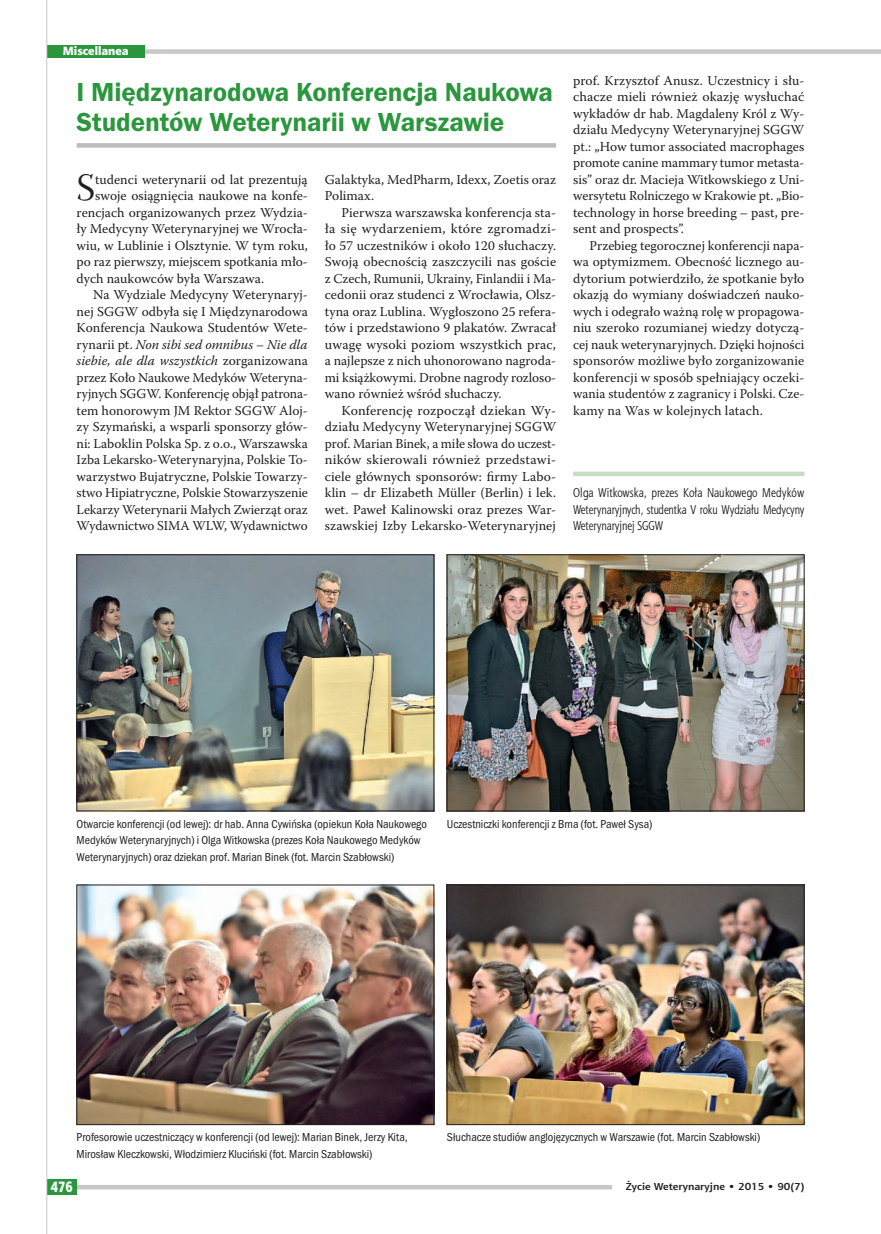
<style>
.page{position:relative;width:881px;height:1234px;background:#fff}
.page>*{position:absolute;margin:0;border:0;box-sizing:border-box;transform-origin:0 0}
.t1{font:38.55px "Warnock Pro Disp";color:#231f20}
.t2{font:600 27px/30px "Franklin Gothic Itc TEE Dm";letter-spacing:-.005em;color:#2a973d}
.t3{font:15px "Aerton Cnd EFN Black";color:#fff}
.t4{font:13.5px/16.5px "Warnock Pro";color:#231f20;text-align:justify}
.t5{font:italic 13.5px "Warnock Pro";color:#231f20}
.t6{font:12.75px/16.5px "Aerton Cnd EFN";color:#231f20;text-align:justify}
.t7{font:12px/16.5px "Franklin Got Itc TOT Boo Con";color:#231f20}
.t8{font:12px "Aerton EFN Black";color:#fff}
.t9{font:700 10.2px "Aerton EFN";color:#231f20;scale:1.11 1}
.s1{font-style:normal}
</style>
<div class="page">
<div style="left:573px;top:471px;width:231px;height:5px;background:#c6ddc2"></div>
<div style="left:77px;top:143px;width:479px;height:5px;background:#bcbdc0"></div>
<img style="left:79px;top:886px;width:353px;height:236px">
<div style="left:77px;top:884px;width:357px;height:240px;border:1px solid #231f20"></div>
<img style="left:79px;top:556px;width:353px;height:253px">
<div style="left:77px;top:554px;width:357px;height:257px;border:1px solid #231f20"></div>
<img style="left:448px;top:886px;width:354px;height:236px">
<div style="left:446px;top:884px;width:358px;height:240px;border:1px solid #231f20"></div>
<img style="left:448px;top:556px;width:354px;height:253px">
<div style="left:446px;top:554px;width:358px;height:257px;border:1px solid #231f20"></div>
<div style="left:47px;top:49px;width:833px;height:5px;background:#c7c8ca"></div>
<div style="left:47px;top:45px;width:98px;height:13px;background:#2a973d"></div>
<div style="left:47px;top:1184px;width:565px;height:5px;background:#c7c8ca"></div>
<div style="left:47px;top:1178px;width:30px;height:15px;background:#2a973d"></div>
<hr style="left:46px;top:0;width:1px;height:1233px;background:#c7c8ca">
<p class="t8" style="left:63px;top:43px;width:67px">Miscellanea</p>
<h2 class="t2" style="left:77px;top:77px;width:478px">I Międzynarodowa Konferencja Naukowa<br>Studentów Weterynarii w Warszawie</h2>
<h1 class="t1" style="left:77px;top:167px;width:20px">S</h1>
<p class="t4" style="left:95px;top:171px;width:214px">tudenci weterynarii od lat prezentują</p>
<p class="t4" style="left:95px;top:187px;width:214px">swoje osiągnięcia naukowe na konfe-</p>
<p class="t4" style="left:77px;top:204px;width:233px">rencjach organizowanych przez Wydzia-</p>
<p class="t4" style="left:77px;top:220px;width:233px">ły Medycyny Weterynaryjnej we Wrocła-</p>
<p class="t4" style="left:77px;top:237px;width:233px">wiu, w Lublinie i Olsztynie. W tym roku,</p>
<p class="t4" style="left:77px;top:253px;width:233px">po raz pierwszy, miejscem spotkania mło-</p>
<p class="t4" style="left:77px;top:270px;width:189px">dych naukowców była Warszawa.</p>
<p class="t4" style="left:93px;top:286px;width:216px">Na Wydziale Medycyny Weterynaryj-</p>
<p class="t4" style="left:77px;top:303px;width:233px">nej SGGW odbyła się I Międzynarodowa</p>
<p class="t4" style="left:77px;top:319px;width:233px">Konferencja Naukowa Studentów Wete-</p>
<p class="t5" style="left:77px;top:336px;width:232px"><span class="s1">rynarii pt.</span> Non sibi sed omnibus – Nie dla</p>
<p class="t5" style="left:77px;top:352px;width:233px">siebie, ale dla wszystkich <span class="s1">zorganizowana</span></p>
<p class="t4" style="left:77px;top:369px;width:233px">przez Koło Naukowe Medyków Weteryna-</p>
<p class="t4" style="left:77px;top:385px;width:233px">ryjnych SGGW. Konferencję objął patrona-</p>
<p class="t4" style="left:77px;top:402px;width:233px">tem honorowym JM Rektor SGGW Aloj-</p>
<p class="t4" style="left:77px;top:418px;width:233px">zy Szymański, a wsparli sponsorzy głów-</p>
<p class="t4" style="left:77px;top:435px;width:232px">ni: Laboklin Polska Sp. z o.o., Warszawska</p>
<p class="t4" style="left:77px;top:451px;width:233px">Izba Lekarsko-Weterynaryjna, Polskie To-</p>
<p class="t4" style="left:77px;top:468px;width:233px">warzystwo Bujatryczne, Polskie Towarzy-</p>
<p class="t4" style="left:77px;top:484px;width:233px">stwo Hipiatryczne, Polskie Stowarzyszenie</p>
<p class="t4" style="left:77px;top:501px;width:233px">Lekarzy Weterynarii Małych Zwierząt oraz</p>
<p class="t4" style="left:77px;top:517px;width:232px">Wydawnictwo SIMA WLW, Wydawnictwo</p>
<p class="t4" style="left:325px;top:171px;width:233px">Galaktyka, MedPharm, Idexx, Zoetis oraz<br>Polimax.</p>
<p class="t4" style="left:325px;top:204px;width:233px;text-indent:16px">Pierwsza warszawska konferencja sta&shy;ła się wydarzeniem, które zgromadzi&shy;ło 57 uczestników i około 120 słuchaczy.<br>Swoją obecnością zaszczycili nas goście z Czech, Rumunii, Ukrainy, Finlandii i Ma&shy;cedonii oraz studenci z Wrocławia, Olsz&shy;tyna oraz Lublina. Wygłoszono 25 refera&shy;tów i przedstawiono 9 plakatów. Zwracał uwagę wysoki poziom wszystkich prac, a najlepsze z nich uhonorowano nagroda&shy;mi książkowymi. Drobne nagrody rozloso&shy;wano również wśród słuchaczy.</p>
<p class="t4" style="left:325px;top:402px;width:233px;text-indent:16px">Konferencję rozpoczął dziekan Wy&shy;działu Medycyny Weterynaryjnej SGGW prof. Marian Binek, a miłe słowa do uczest&shy;ników skierowali również przedstawi&shy;ciele głównych sponsorów: firmy Labo&shy;klin – dr Elizabeth Müller (Berlin) i lek. wet. Paweł Kalinowski oraz prezes War&shy;szawskiej Izby Lekarsko-Weterynaryjnej</p>
<p class="t4" style="left:573px;top:72px;width:233px">prof. Krzysztof Anusz. Uczestnicy i słu&shy;chacze mieli również okazję wysłuchać wykładów dr hab. Magdaleny Król z Wy&shy;działu Medycyny Weterynaryjnej SGGW pt.: „How tumor associated macrophages promote canine mammary tumor metasta&shy;sis” oraz dr. Macieja Witkowskiego z Uni&shy;wersytetu Rolniczego w Krakowie pt. „Bio&shy;technology in horse breeding – past, pre&shy;sent and prospects”.</p>
<p class="t4" style="left:573px;top:237px;width:233px;text-indent:16px">Przebieg tegorocznej konferencji napa&shy;wa optymizmem. Obecność licznego au&shy;dytorium potwierdziło, że spotkanie było okazją do wymiany doświadczeń nauko&shy;wych i odegrało ważną rolę w propagowa&shy;niu szeroko rozumianej wiedzy dotyczą&shy;cej nauk weterynaryjnych. Dzięki hojności sponsorów możliwe było zorganizowanie konferencji w sposób spełniający oczeki&shy;wania studentów z zagranicy i Polski. Cze&shy;kamy na Was w kolejnych latach.</p>
<p class="t6" style="left:573px;top:484px;width:233px">Olga Witkowska, prezes Koła Naukowego Medyków Weterynaryjnych, studentka V roku Wydziału Medycyny Weterynaryjnej SGGW</p>
<p class="t7" style="left:77px;top:815px;width:352px">Otwarcie konferencji (od lewej): dr hab. Anna Cywińska (opiekun Koła Naukowego<br>Medyków Weterynaryjnych) i Olga Witkowska (prezes Koła Naukowego Medyków<br>Weterynaryjnych) oraz dziekan prof. Marian Binek (fot. Marcin Szabłowski)</p>
<p class="t7" style="left:446px;top:815px;width:207px">Uczestniczki konferencji z Brna (fot. Paweł Sysa)</p>
<p class="t7" style="left:77px;top:1128px;width:332px">Profesorowie uczestniczący w konferencji (od lewej): Marian Binek, Jerzy Kita,<br>Mirosław Kleczkowski, Włodzimierz Kluciński (fot. Marcin Szabłowski)</p>
<p class="t7" style="left:446px;top:1128px;width:314px">Słuchacze studiów anglojęzycznych w Warszawie (fot. Marcin Szabłowski)</p>
<p class="t3" style="left:51px;top:1177px;width:23px">476</p>
<p class="t9" style="left:625px;top:1180px;width:162px">Życie Weterynaryjne • 2015 • 90(7)</p>
</div>
